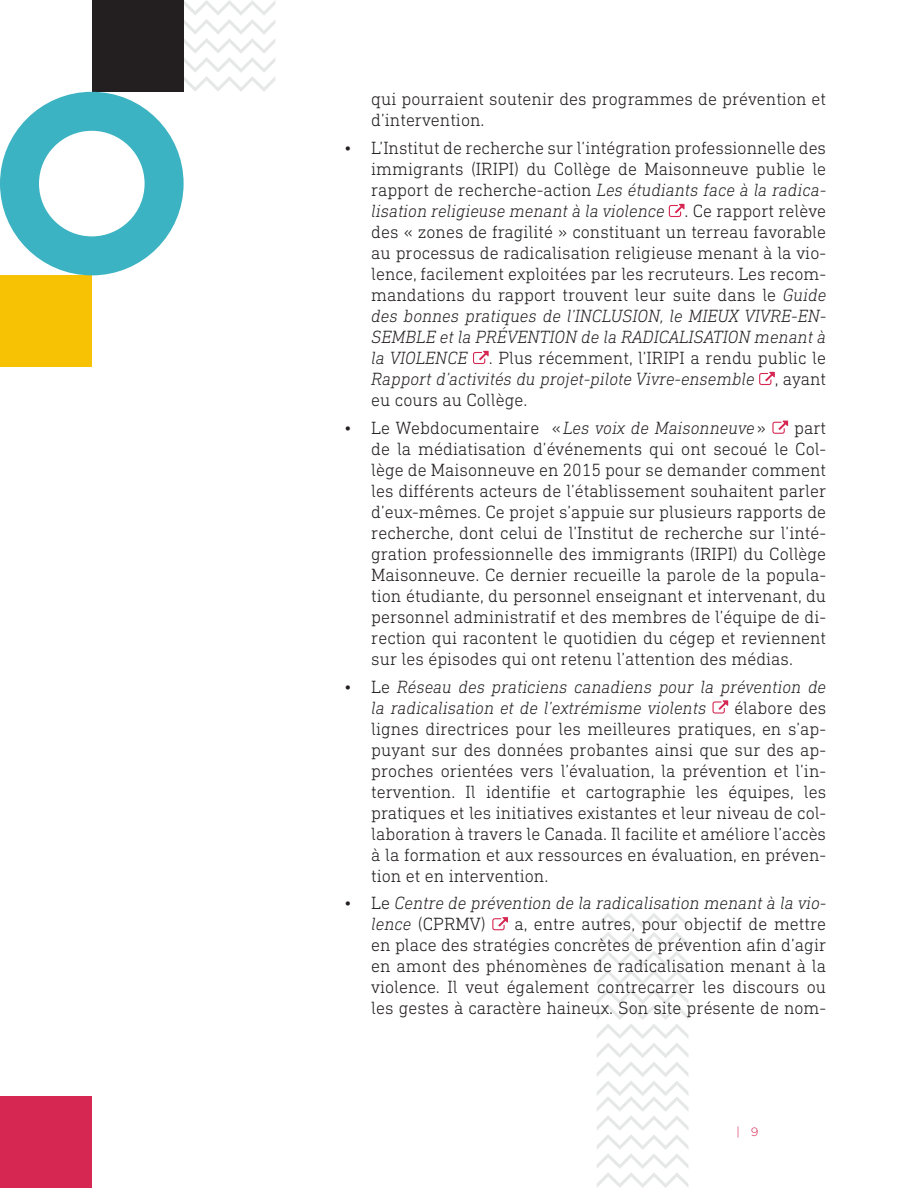
<style>
.page{position:relative;width:918px;height:1188px;background:#fff}
.page>*{position:absolute;margin:0;border:0;box-sizing:border-box;transform-origin:0 0}
.t1{font:300 18px/21px "DIN Next Slab Pro";color:#231f20;text-align:justify}
.t2{font:italic 300 18px/21px "DIN Next Slab Pro";color:#231f20}
.t3{font:300 12px "Gotham";color:#d62652}
.s1{font-style:italic}
.s2{font-style:normal}
</style>
<div class="page">
<svg style="left:597px;top:913px;width:92px;height:275px"></svg>
<svg style="left:669px;top:204px;width:16px;height:13px"></svg>
<svg style="left:473px;top:351px;width:16px;height:13px"></svg>
<svg style="left:759px;top:372px;width:16px;height:13px"></svg>
<svg style="left:772px;top:421px;width:16px;height:13px"></svg>
<svg style="left:713px;top:700px;width:15px;height:14px"></svg>
<svg style="left:492px;top:917px;width:16px;height:13px"></svg>
<div style="left:0;top:1096px;width:92px;height:92px;background:#d62652"></div>
<div style="left:0;top:275px;width:92px;height:92px;background:#f7c203"></div>
<svg style="left:0;top:0;width:275px;height:275px"></svg>
<p class="t1" style="left:371px;top:88px;width:456px">qui pourraient soutenir des programmes de prévention et d’intervention.</p>
<p class="t1" style="left:371px;top:137px;width:456px;text-indent:-27px">• L’Institut de recherche sur l’intégration professionnelle des immigrants (IRIPI) du Collège de Maisonneuve publie le rapport de recherche-action <span class="s1">Les étudiants face à la radica&shy;lisation religieuse menant à la violence</span> . Ce rapport relève des « zones de fragilité » constituant un terreau favorable au processus de radicalisation religieuse menant à la vio&shy;lence, facilement exploitées par les recruteurs. Les recom&shy;mandations du rapport trouvent leur suite dans le <span class="s1">Guide des bonnes pratiques de l’INCLUSION, le MIEUX VIVRE-EN-SEMBLE et la PRÉVENTION de la RADICALISATION menant à la VIOLENCE</span> . Plus récemment, l’IRIPI a rendu public le <span class="s1">Rapport d’activités du projet-pilote Vivre-ensemble</span> , ayant eu cours au Collège.</p>
<p class="t1" style="left:344px;top:417px;width:424px">• Le Webdocumentaire «<span class="s1">Les voix de Maisonneuve</span>»</p>
<p class="t1" style="left:371px;top:417px;width:456px;text-indent:423px">part de la médiatisation d’événements qui ont secoué le Col&shy;lège de Maisonneuve en 2015 pour se demander comment les différents acteurs de l’établissement souhaitent parler d’eux-mêmes. Ce projet s’appuie sur plusieurs rapports de recherche, dont celui de l’Institut de recherche sur l’inté&shy;gration professionnelle des immigrants (IRIPI) du Collège Maisonneuve. Ce dernier recueille la parole de la popula&shy;tion étudiante, du personnel enseignant et intervenant, du personnel administratif et des membres de l’équipe de di&shy;rection qui racontent le quotidien du cégep et reviennent sur les épisodes qui ont retenu l’attention des médias.</p>
<p class="t2" style="left:371px;top:676px;width:456px;text-indent:-27px"><span class="s2">• Le</span> Réseau des praticiens canadiens pour la prévention de la radicalisation et de l’extrémisme violents</p>
<p class="t1" style="left:371px;top:697px;width:456px;text-indent:363px">élabore des lignes directrices pour les meilleures pratiques, en s’ap&shy;puyant sur des données probantes ainsi que sur des ap&shy;proches orientées vers l’évaluation, la prévention et l’in&shy;tervention. Il identifie et cartographie les équipes, les pratiques et les initiatives existantes et leur niveau de col&shy;laboration à travers le Canada. Il facilite et améliore l’accès à la formation et aux ressources en évaluation, en préven&shy;tion et en intervention.</p>
<p class="t2" style="left:371px;top:892px;width:456px;text-indent:-27px"><span class="s2">• Le</span> Centre de prévention de la radicalisation menant à la vio&shy;lence <span class="s2">(CPRMV)</span></p>
<p class="t1" style="left:371px;top:913px;width:456px;text-indent:143px">a, entre autres, pour objectif de mettre en place des stratégies concrètes de prévention afin d’agir en amont des phénomènes de radicalisation menant à la violence. Il veut également contrecarrer les discours ou les gestes à caractère haineux. Son site présente de nom-</p>
<p class="t3" style="left:736px;top:1125px;width:23px">| 9</p>
</div>
